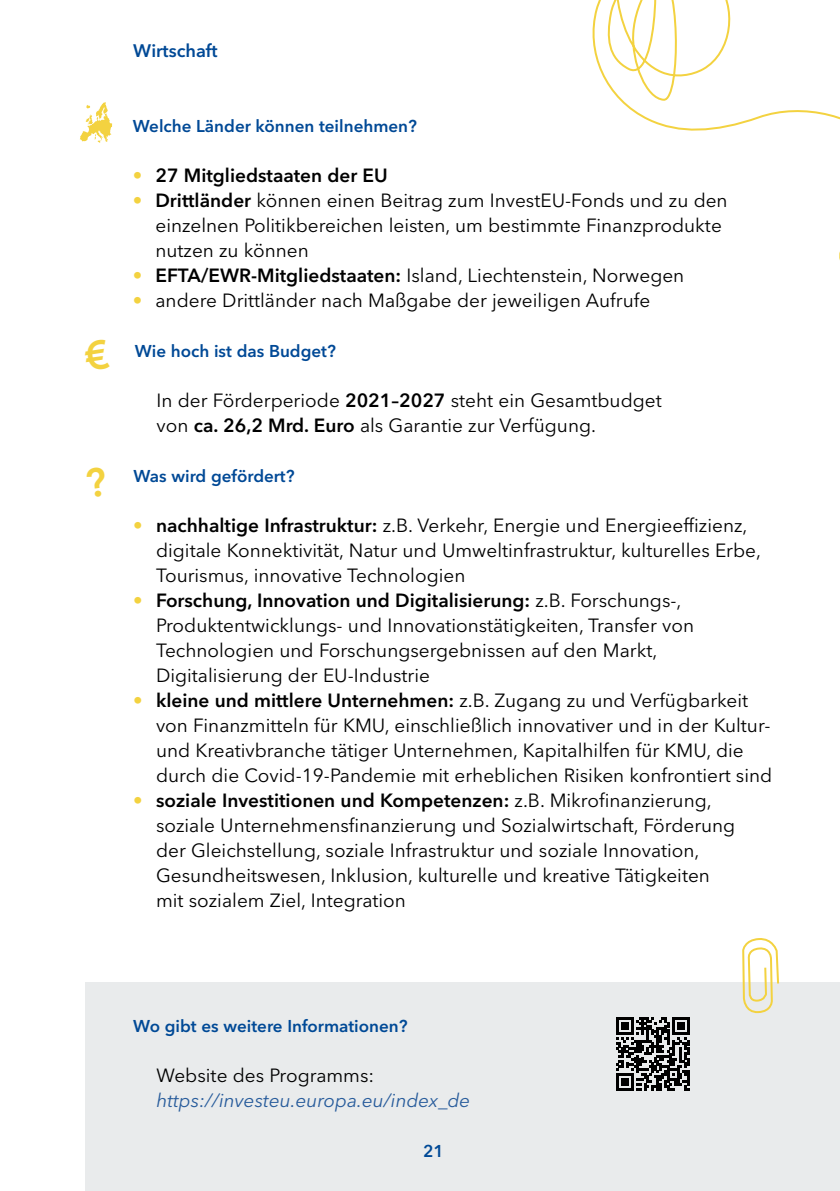
<style>
.page{position:relative;width:840px;height:1191px;background:#fff}
.page>*{position:absolute;margin:0;border:0;box-sizing:border-box;transform-origin:0 0}
.Fließtext{font:19px/25px "Avenir Next LT Pro";color:#000}
.Fließtext-2{font:italic 19px "Avenir Next LT Pro";color:#275b9b}
.t1{font:600 19px "Avenir Next LT Pro";color:#000}
.t2{font:600 18px "Avenir Next LT Pro";color:#004996}
.Fragen__Subheadline{font:600 17px "Avenir Next LT Pro";color:#004996}
.s1{color:#f3d240}
.s2{font-weight:600;color:#f3d240}
.s3{font-weight:600}
</style>
<div class="page">
<div style="left:85px;top:982px;width:754px;height:209px;background:#e9ebec"></div>
<svg style="left:592px;top:0;width:247px;height:131px"></svg>
<svg style="left:80px;top:102px;width:32px;height:41px"></svg>
<svg style="left:742px;top:938px;width:37px;height:76px"></svg>
<svg style="left:616px;top:1017px;width:73px;height:73px"></svg>
<p class="t2" style="left:133px;top:39px;width:86px">Wirtschaft</p>
<p class="Fragen__Subheadline" style="left:133px;top:115px;width:285px">Welche Länder können teilnehmen?</p>
<p class="t1" style="left:133px;top:164px;width:256px"><span class="s1">•</span> 27 Mitgliedstaaten der EU</p>
<p class="Fließtext" style="left:155px;top:187px;width:573px;text-indent:-23px"><span class="s2">•</span> <span class="s3">Drittländer</span> können einen Beitrag zum InvestEU-Fonds und zu den einzelnen Politikbereichen leisten, um bestimmte Finanzprodukte nutzen zu können</p>
<p class="Fließtext" style="left:133px;top:262px;width:552px"><span class="s2">•</span> <span class="s3">EFTA/EWR-Mitgliedstaaten:</span> Island, Liechtenstein, Norwegen</p>
<p class="Fließtext" style="left:133px;top:287px;width:518px"><span class="s1">•</span> andere Drittländer nach Maßgabe der jeweiligen Aufrufe</p>
<p class="Fragen__Subheadline" style="left:135px;top:340px;width:202px">Wie hoch ist das Budget?</p>
<p class="Fließtext" style="left:156px;top:387px;width:506px">In der Förderperiode <span class="s3">2021–2027</span> steht ein Gesamtbudget</p>
<p class="Fließtext" style="left:156px;top:412px;width:440px">von <span class="s3">ca. 26,2 Mrd. Euro</span> als Garantie zur Verfügung.</p>
<p class="Fragen__Subheadline" style="left:133px;top:465px;width:162px">Was wird gefördert?</p>
<p class="Fließtext" style="left:156px;top:512px;width:606px;text-indent:-23px"><span class="s2">•</span> <span class="s3">nachhaltige Infrastruktur:</span> z.B. Verkehr, Energie und Energieeffizienz, digitale Konnektivität, Natur und Umweltinfrastruktur, kulturelles Erbe,<br>Tourismus, innovative Technologien</p>
<p class="Fließtext" style="left:156px;top:587px;width:539px;text-indent:-23px"><span class="s2">•</span> <span class="s3">Forschung, Innovation und Digitalisierung:</span> z.B. Forschungs-, Produktentwicklungs- und Innovationstätigkeiten, Transfer von Technologien und Forschungsergebnissen auf den Markt, Digitalisierung der EU-Industrie</p>
<p class="Fließtext" style="left:156px;top:687px;width:617px;text-indent:-23px"><span class="s2">•</span> <span class="s3">kleine und mittlere Unternehmen:</span> z.B. Zugang zu und Verfügbarkeit von Finanzmitteln fü r KMU, einschließlich innovativer und in der Kultur&shy;und Kreativbranche tätiger Unternehmen, Kapitalhilfen fü r KMU, die durch die Covid-19-Pandemie mit erheblichen Risiken konfrontiert sind</p>
<p class="Fließtext" style="left:156px;top:787px;width:580px;text-indent:-23px"><span class="s2">•</span> <span class="s3">soziale Investitionen und Kompetenzen:</span> z.B. Mikrofinanzierung, soziale Unternehmensfinanzierung und Sozialwirtschaft, Förderung der Gleichstellung, soziale Infrastruktur und soziale Innovation, Gesundheitswesen, Inklusion, kulturelle und kreative Tätigkeiten mit sozialem Ziel, Integration</p>
<p class="Fragen__Subheadline" style="left:133px;top:1015px;width:276px">Wo gibt es weitere Informationen?</p>
<p class="Fließtext" style="left:156px;top:1062px;width:219px">Website des Programms:</p>
<p class="Fließtext-2" style="left:156px;top:1089px;width:315px">https://investeu.europa.eu/index_de</p>
<p class="Fragen__Subheadline" style="left:423px;top:1140px;width:22px">21</p>
</div>
